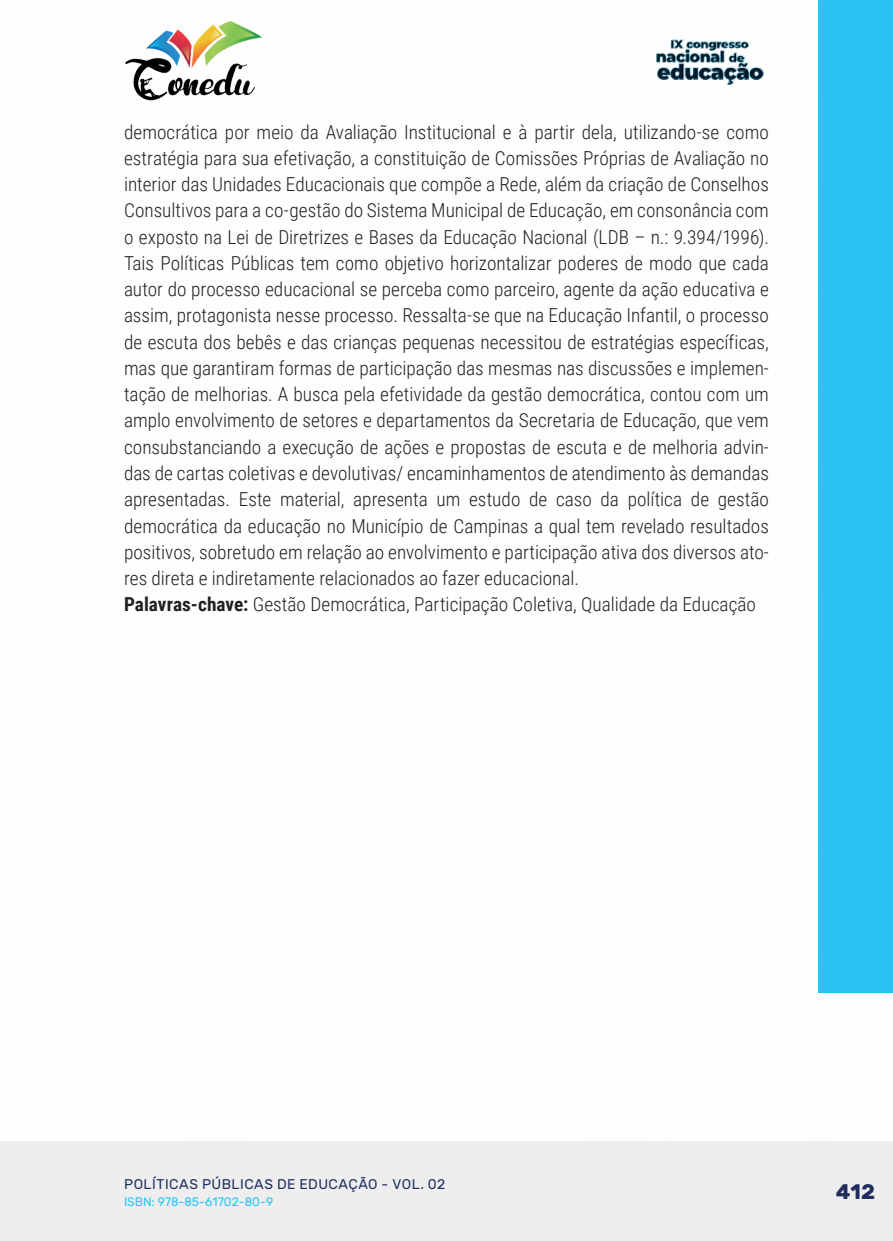
<style>
.page{position:relative;width:893px;height:1241px;background:#fff}
.page>*{position:absolute;margin:0;border:0;box-sizing:border-box;transform-origin:0 0}
.t1{font:700 21px "Rubik";color:#202d5e}
._5_CORPO_RESUMO{font:300 19.25px/26.2px "Roboto Condensed";color:#231f20;text-align:justify}
._6_PALAVRAS-CHAVE{font:300 19.25px "Roboto Condensed";color:#231f20}
.t2{font:14px "Rubik";letter-spacing:.035em;color:#202d5e}
.t3{font:12.25px "Rubik";color:#29c4f3}
.s1{font-weight:700}
</style>
<div class="page">
<div style="left:0;top:1141px;width:893px;height:99px;background:#eeeeef"></div>
<div style="left:819px;top:0;width:74px;height:992px;background:#29c4f3"></div>
<img style="left:125px;top:20px;width:137px;height:81px">
<img style="left:656px;top:39px;width:108px;height:46px">
<p class="_5_CORPO_RESUMO" style="left:124px;top:118px;width:646px">democrática por meio da Avaliação Institucional e à partir dela, utilizando-se como estratégia para sua efetivação, a constituição de Comissões Próprias de Avaliação no interior das Unidades Educacionais que compõe a Rede, além da criação de Conselhos Consultivos para a co-gestão do Sistema Municipal de Educação, em consonância com o exposto na Lei de Diretrizes e Bases da Educação Nacional (LDB – n.: 9.394/1996).<br>Tais Políticas Públicas tem como objetivo horizontalizar poderes de modo que cada autor do processo educacional se perceba como parceiro, agente da ação educativa e assim, protagonista nesse processo. Ressalta-se que na Educação Infantil, o processo de escuta dos bebês e das crianças pequenas necessitou de estratégias específicas, mas que garantiram formas de participação das mesmas nas discussões e implemen&shy;tação de melhorias. A busca pela efetividade da gestão democrática, contou com um amplo envolvimento de setores e departamentos da Secretaria de Educação, que vem consubstanciando a execução de ações e propostas de escuta e de melhoria advin&shy;das de cartas coletivas e devolutivas/ encaminhamentos de atendimento às demandas apresentadas. Este material, apresenta um estudo de caso da política de gestão democrática da educação no Município de Campinas a qual tem revelado resultados positivos, sobretudo em relação ao envolvimento e participação ativa dos diversos ato&shy;res direta e indiretamente relacionados ao fazer educacional.</p>
<p class="_6_PALAVRAS-CHAVE" style="left:124px;top:591px;width:634px"><span class="s1">Palavras-chave:</span> Gestão Democrática, Participação Coletiva, Qualidade da Educação</p>
<p class="t2" style="left:124px;top:1175px;width:323px">POLÍTICAS PÚBLICAS DE EDUCAÇÃO - VOL. 02</p>
<p class="t3" style="left:124px;top:1194px;width:151px">ISBN: 978-85-61702-80-9</p>
<p class="t1" style="left:836px;top:1179px;width:41px">412</p>
</div>
